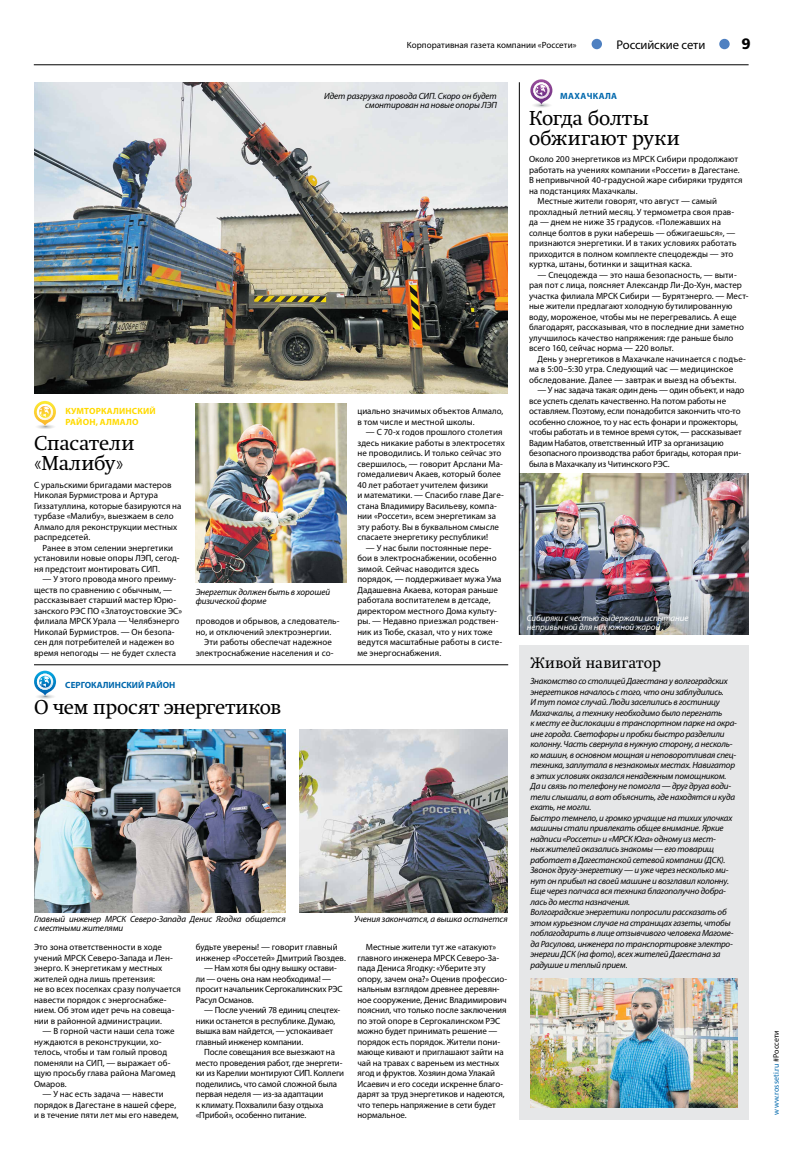
<style>
.page{position:relative;width:794px;height:1163px;background:#fff}
.page>*{position:absolute;margin:0;border:0;box-sizing:border-box;transform-origin:0 0}
.t1{font:20px/20px "Swift C";color:#000}
.t2{font:15px "Swift C";letter-spacing:.005em;color:#000}
.t3{font:700 15px "Free Set";color:#000}
.t4{font:12.6px "Myriad Pro";letter-spacing:-.01em;color:#000}
.t5{font:9px/10.5px "Myriad Pro";color:#000}
.t6{font:italic 9px/10.5px "Myriad Pro";letter-spacing:-.02em;color:#000}
.t7{font:italic 9px/9px "Myriad Pro";letter-spacing:-.01em;color:#fff}
.t8{font:700 9px/10.5px "Myriad Pro";letter-spacing:.02em;color:#ffda00}
.t9{font:700 9px "Myriad Pro";color:#0068ad}
.t10{font:700 9px "Myriad Pro";letter-spacing:.04em;color:#0068ad}
.t11{font:8px "Myriad Pro";letter-spacing:.01em;color:#0068ad}
.s1{color:#000}
</style>
<div class="page">
<hr style="left:34px;top:64px;width:714px;height:1px;background:#000">
<div style="left:719px;top:39px;width:10px;height:10px;background:#4e80c1;border-radius:50%"></div>
<div style="left:591px;top:39px;width:11px;height:10px;background:#4e80c1;border-radius:50%"></div>
<svg style="left:34px;top:670px;width:22px;height:29px"></svg>
<img style="left:520px;top:473px;width:228px;height:161px">
<hr style="left:34px;top:664px;width:474px;height:1px;background:#000">
<img style="left:299px;top:729px;width:209px;height:183px">
<img style="left:34px;top:82px;width:474px;height:311px">
<img style="left:196px;top:403px;width:150px;height:179px">
<div style="left:519px;top:645px;width:229px;height:474px;background:#e6e7e8"></div>
<img style="left:530px;top:978px;width:207px;height:129px">
<img style="left:34px;top:729px;width:252px;height:183px">
<svg style="left:530px;top:79px;width:22px;height:29px"></svg>
<svg style="left:34px;top:401px;width:22px;height:28px"></svg>
<hr style="left:519px;top:82px;width:1px;height:552px;background:#000">
<p class="t5" style="left:407px;top:39px;width:171px">Корпоративная газета компании «Россети»</p>
<h3 class="t4" style="left:616px;top:37px;width:90px">Российские сети</h3>
<h2 class="t3" style="left:741px;top:34px;width:11px">9</h2>
<p class="t6" style="left:324px;top:91px;width:174px;line-height:9px;text-align:right">Идет разгрузка провода СИП. Скоро он будет смонтирован на новые опоры ЛЭП</p>
<p class="t8" style="left:65px;top:405px;width:92px">КУМТОРКАЛИНСКИЙ<br>РАЙОН, АЛМАЛО</p>
<h1 class="t1" style="left:34px;top:433px;width:102px">Спасатели «Малибу»</h1>
<p class="t5" style="left:34px;top:479px;width:149px">С уральскими бригадами мастеров<br>Николая Бурмистрова и Артура<br>Гиззатуллина, которые базируются на турбазе «Малибу», выезжаем в село<br>Алмало для реконструкции местных распредсетей.</p>
<p class="t5" style="left:34px;top:542px;width:147px;text-indent:9px">Ранее в этом селении энергетики установили новые опоры ЛЭП, сегод&shy;ня предстоит монтировать СИП.</p>
<p class="t5" style="left:34px;top:574px;width:150px;text-indent:9px">— У этого провода много преиму&shy;ществ по сравнению с обычным, — рассказывает старший мастер Юрю&shy;занского РЭС ПО «Златоустовские ЭС» филиала МРСК Урала — Челябэнерго Николай Бурмистров. — Он безопа&shy;сен для потребителей и надежен во время непогоды — не будет схлеста</p>
<p class="t6" style="left:196px;top:587px;width:136px;line-height:9px">Энергетик должен быть в хорошей физической форме</p>
<p class="t5" style="left:196px;top:616px;width:145px">проводов и обрывов, а следователь-</p>
<p class="t5" style="left:196px;top:626px;width:137px">но, и отключений электроэнергии.</p>
<p class="t5" style="left:204px;top:637px;width:129px">Эти работы обеспечат надежное</p>
<p class="t5" style="left:196px;top:647px;width:139px">электроснабжение населения и со-</p>
<p class="t5" style="left:357px;top:406px;width:147px">циально значимых объектов Алмало, в том числе и местной школы.</p>
<p class="t5" style="left:357px;top:427px;width:149px;text-indent:9px">— С 70-х годов прошлого столетия здесь никакие работы в электросетях не проводились. И только сейчас это свершилось, — говорит Арслани Ма&shy;гомедалиевич Акаев, который более 40 лет работает учителем физики<br>и математики. — Спасибо главе Даге&shy;стана Владимиру Васильеву, компа&shy;нии «Россети», всем энергетикам за эту работу. Вы в буквальном смысле спасаете энергетику республики!</p>
<p class="t5" style="left:357px;top:542px;width:146px;text-indent:9px">— У нас были постоянные пере&shy;бои в электроснабжении, особенно зимой. Сейчас наводится здесь порядок, — поддерживает мужа Ума<br>Дадашевна Акаева, которая раньше работала воспитателем в детсаде, директором местного Дома культу&shy;ры. — Недавно приезжал родствен&shy;ник из Тюбе, сказал, что у них тоже ведутся масштабные работы в систе&shy;ме энергоснабжения.</p>
<p class="t9" style="left:65px;top:679px;width:112px">СЕРГОКАЛИНСКИЙ РАЙОН</p>
<h1 class="t1" style="left:34px;top:696px;width:249px">О чем просят энергетиков</h1>
<p class="t6" style="left:34px;top:914px;width:253px;line-height:9px">Главный инженер МРСК Северо-Запада Денис Ягодка общается с местными жителями</p>
<p class="t6" style="left:354px;top:913px;width:155px">Учения закончатся, а вышка останется</p>
<p class="t5" style="left:34px;top:941px;width:148px">Это зона ответственности в ходе учений МРСК Северо-Запада и Лен&shy;энерго. К энергетикам у местных жителей одна лишь претензия:<br>не во всех поселках сразу получается навести порядок с энергоснабже&shy;нием. Об этом идет речь на совеща&shy;нии в районной администрации.</p>
<p class="t5" style="left:34px;top:1025px;width:143px;text-indent:9px">— В горной части наши села тоже нуждаются в реконструкции, хо&shy;телось, чтобы и там голый провод поменяли на СИП, — выражает об&shy;щую просьбу глава района Магомед<br>Омаров.</p>
<p class="t5" style="left:34px;top:1088px;width:146px;text-indent:9px">— У нас есть задача — навести порядок в Дагестане в нашей сфере, и в течение пяти лет мы его наведем,</p>
<p class="t5" style="left:196px;top:941px;width:152px">будьте уверены! — говорит главный инженер «Россетей» Дмитрий Гвоздев.</p>
<p class="t5" style="left:196px;top:962px;width:148px;text-indent:8px">— Нам хотя бы одну вышку остави&shy;ли — очень она нам необходима! — просит начальник Сергокалинских РЭС<br>Расул Османов.</p>
<p class="t5" style="left:196px;top:1004px;width:146px;text-indent:9px">— После учений 78 единиц спецтех&shy;ники останется в республике. Думаю, вышка вам найдется, — успокаивает главный инженер компании.</p>
<p class="t5" style="left:196px;top:1046px;width:150px;text-indent:9px">После совещания все выезжают на место проведения работ, где энергети&shy;ки из Карелии монтируют СИП. Коллеги поделились, что самой сложной была первая неделя — из-за адаптации<br>к климату. Похвалили базу отдыха «Прибой», особенно питание.</p>
<p class="t5" style="left:357px;top:941px;width:151px;text-indent:9px">Местные жители тут же «атакуют» главного инженера МРСК Северо-За&shy;пада Дениса Ягодку: «Уберите эту опору, зачем она?» Оценив профессио&shy;нальным взглядом древнее деревян&shy;ное сооружение, Денис Владимирович пояснил, что только после заключения по этой опоре в Сергокалинском РЭС можно будет принимать решение — порядок есть порядок. Жители пони&shy;мающе кивают и приглашают зайти на чай на травах с вареньем из местных ягод и фруктов. Хозяин дома Улакай Исаевич и его соседи искренне благо&shy;дарят за труд энергетиков и надеются, что теперь напряжение в сети будет нормальное.</p>
<p class="t10" style="left:560px;top:90px;width:58px">МАХАЧКАЛА</p>
<h1 class="t1" style="left:529px;top:108px;width:152px">Когда болты обжигают руки</h1>
<p class="t5" style="left:529px;top:154px;width:210px">Около 200 энергетиков из МРСК Сибири продолжают</p>
<p class="t5" style="left:529px;top:164px;width:212px">работать на учениях компании «Россети» в Дагестане.</p>
<p class="t5" style="left:529px;top:175px;width:215px">В непривычной 40-градусной жаре сибиряки трудятся</p>
<p class="t5" style="left:529px;top:185px;width:110px">на подстанциях Махачкалы.</p>
<p class="t5" style="left:537px;top:196px;width:181px">Местные жители говорят, что август — самый</p>
<p class="t5" style="left:529px;top:206px;width:207px">прохладный летний месяц. У термометра своя прав-</p>
<p class="t5" style="left:529px;top:217px;width:194px">да — днем не ниже 35 градусов. «Полежавших на</p>
<p class="t5" style="left:529px;top:227px;width:208px">солнце болтов в руки наберешь — обжигаешься», —</p>
<p class="t5" style="left:529px;top:238px;width:209px">признаются энергетики. И в таких условиях работать</p>
<p class="t5" style="left:529px;top:248px;width:206px">приходится в полном комплекте спецодежды — это</p>
<p class="t5" style="left:529px;top:259px;width:165px">куртка, штаны, ботинки и защитная каска.</p>
<p class="t5" style="left:529px;top:269px;width:221px;text-indent:9px">— Спецодежда — это наша безопасность, — выти&shy;рая пот с лица, поясняет Александр Ли-До-Хун, мастер участка филиала МРСК Сибири — Бурятэнерго. — Мест&shy;ные жители предлагают холодную бутилированную воду, мороженое, чтобы мы не перегревались. А еще благодарят, рассказывая, что в последние дни заметно улучшилось качество напряжения: где раньше было всего 160, сейчас норма — 220 вольт.</p>
<p class="t5" style="left:529px;top:353px;width:218px;text-indent:9px">День у энергетиков в Махачкале начинается с подъе&shy;ма в 5:00–5:30 утра. Следующий час — медицинское обследование. Далее — завтрак и выезд на объекты.</p>
<p class="t5" style="left:529px;top:385px;width:217px;text-indent:9px">— У нас задача такая: один день — один объект, и надо все успеть сделать качественно. На потом работы не оставляем. Поэтому, если понадобится закончить что-то особенно сложное, то у нас есть фонари и прожекторы, чтобы работать и в темное время суток, — рассказывает Вадим Набатов, ответственный ИТР за организацию безопасного производства работ бригады, которая при&shy;была в Махачкалу из Читинского РЭС.</p>
<p class="t7" style="left:527px;top:613px;width:163px">Сибиряки с честью выдержали испытание непривычной для них южной жарой</p>
<h2 class="t2" style="left:530px;top:653px;width:132px">Живой навигатор</h2>
<p class="t6" style="left:530px;top:675px;width:208px">Знакомство со столицей Дагестана у волгоградских энергетиков началось с того, что они заблудились.<br>И тут помог случай. Люди заселились в гостиницу Махачкалы, а технику необходимо было перегнать<br>к месту ее дислокации в транспортном парке на окра&shy;ине города. Светофоры и пробки быстро разделили колонну. Часть свернула в нужную сторону, а несколь&shy;ко машин, в основном мощная и неповоротливая спец&shy;техника, заплутала в незнакомых местах. Навигатор в этих условиях оказался ненадежным помощником.<br>Да и связь по телефону не помогла — друг друга води&shy;тели слышали, а вот объяснить, где находятся и куда ехать, не могли.<br>Быстро темнело, и громко урчащие на тихих улочках машины стали привлекать общее внимание. Яркие надписи «Россети» и «МРСК Юга» одному из мест-<br>ных жителей оказались знакомы — его товарищ работает в Дагестанской сетевой компании (ДСК).<br>Звонок другу-энергетику — и уже через несколько ми&shy;нут он прибыл на своей машине и возглавил колонну.<br>Еще через полчаса вся техника благополучно добра&shy;лась до места назначения.<br>Волгоградские энергетики попросили рассказать об этом курьезном случае на страницах газеты, чтобы поблагодарить в лице отзывчивого человека Магоме&shy;да Расулова, инженера по транспортировке электро&shy;энергии ДСК (на фото), всех жителей Дагестана за радушие и теплый прием.</p>
<p class="t11" style="left:771px;top:1114px;width:86px;rotate:-90deg">www.rosseti.ru <span class="s1">#Россети</span></p>
</div>
